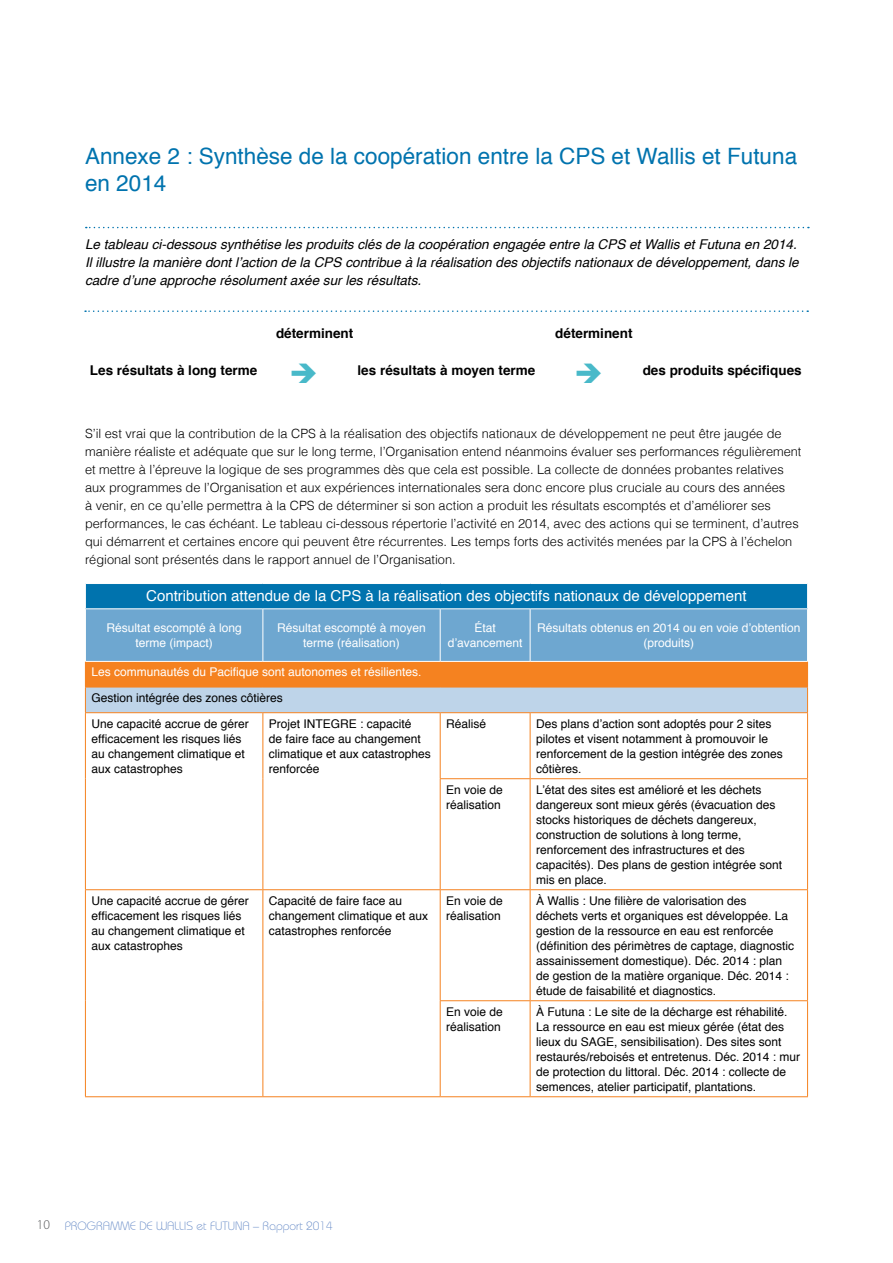
<style>
.page{position:relative;width:893px;height:1263px;background:#fff}
.page>*{position:absolute;margin:0;border:0;box-sizing:border-box;transform-origin:0 0}
.t1{font:22.5px/27px "Helvetica";color:#0073ae}
.t2{font:15px "Helvetica";color:#fff}
.t3{font:italic 13.5px/18px "Helvetica";color:#000}
.t4{font:700 13.5px "Helvetica";color:#000}
.t5{font:300 12.75px/18px "Helvetica";color:#000}
.t6{font:12px/15px "Helvetica";color:#000}
.t7{font:12px/15px "Helvetica";color:#fff;text-align:center}
.t8{font:300 12px "Bauhaus";color:#5f85c4}
.s1{font-family:"Myriad Pro";font-size:13.5px;color:#58595b}
</style>
<div class="page">
<svg style="left:86px;top:227px;width:723px;height:1px"></svg>
<svg style="left:85px;top:310px;width:723px;height:2px"></svg>
<svg style="left:86px;top:713px;width:721px;height:383px"></svg>
<svg style="left:85px;top:584px;width:723px;height:128px;background:#869fab"></svg>
<hr style="left:85px;top:712px;width:178px;height:1px;background:#f58220">
<hr style="left:85px;top:713px;width:1px;height:66px;background:#f58220">
<hr style="left:263px;top:712px;width:177px;height:1px;background:#f58220">
<hr style="left:262px;top:713px;width:1px;height:66px;background:#f58220">
<hr style="left:440px;top:712px;width:90px;height:1px;background:#f58220">
<hr style="left:440px;top:713px;width:1px;height:65px;background:#f58220">
<hr style="left:530px;top:712px;width:278px;height:1px;background:#f58220">
<hr style="left:530px;top:713px;width:1px;height:65px;background:#f58220">
<hr style="left:807px;top:713px;width:1px;height:65px;background:#f58220">
<hr style="left:85px;top:779px;width:1px;height:110px;background:#f58220">
<hr style="left:262px;top:779px;width:1px;height:110px;background:#f58220">
<hr style="left:440px;top:778px;width:90px;height:1px;background:#f58220">
<hr style="left:440px;top:779px;width:1px;height:110px;background:#f58220">
<hr style="left:530px;top:778px;width:278px;height:1px;background:#f58220">
<hr style="left:530px;top:779px;width:1px;height:110px;background:#f58220">
<hr style="left:807px;top:779px;width:1px;height:110px;background:#f58220">
<hr style="left:85px;top:889px;width:178px;height:1px;background:#f58220">
<hr style="left:85px;top:890px;width:1px;height:111px;background:#f58220">
<hr style="left:263px;top:889px;width:177px;height:1px;background:#f58220">
<hr style="left:262px;top:890px;width:1px;height:111px;background:#f58220">
<hr style="left:440px;top:889px;width:90px;height:1px;background:#f58220">
<hr style="left:440px;top:890px;width:1px;height:110px;background:#f58220">
<hr style="left:530px;top:889px;width:278px;height:1px;background:#f58220">
<hr style="left:530px;top:890px;width:1px;height:110px;background:#f58220">
<hr style="left:807px;top:890px;width:1px;height:110px;background:#f58220">
<hr style="left:85px;top:1001px;width:1px;height:95px;background:#f58220">
<hr style="left:262px;top:1001px;width:1px;height:95px;background:#f58220">
<hr style="left:440px;top:1000px;width:90px;height:1px;background:#f58220">
<hr style="left:440px;top:1001px;width:1px;height:95px;background:#f58220">
<hr style="left:530px;top:1000px;width:278px;height:1px;background:#f58220">
<hr style="left:530px;top:1001px;width:1px;height:95px;background:#f58220">
<hr style="left:807px;top:1001px;width:1px;height:95px;background:#f58220">
<hr style="left:85px;top:1096px;width:178px;height:1px;background:#f58220">
<hr style="left:263px;top:1096px;width:177px;height:1px;background:#f58220">
<hr style="left:440px;top:1096px;width:90px;height:1px;background:#f58220">
<hr style="left:530px;top:1096px;width:278px;height:1px;background:#f58220">
<h1 class="t1" style="left:85px;top:144px;width:714px">Annexe 2 : Synthèse de la coopération entre la CPS et Wallis et Futuna en 2014</h1>
<p class="t3" style="left:85px;top:235px;width:715px">Le tableau ci-dessous synthétise les produits clés de la coopération engagée entre la CPS et Wallis et Futuna en 2014.<br>Il illustre la manière dont l’action de la CPS contribue à la réalisation des objectifs nationaux de développement, dans le cadre d’une approche résolument axée sur les résultats.</p>
<p class="t4" style="left:276px;top:323px;width:79px">déterminent</p>
<p class="t4" style="left:555px;top:323px;width:79px">déterminent</p>
<p class="t4" style="left:90px;top:359px;width:169px">Les résultats à long terme</p>
<p class="t4" style="left:358px;top:359px;width:179px">les résultats à moyen terme</p>
<p class="t4" style="left:643px;top:359px;width:161px">des produits spécifiques</p>
<p class="t5" style="left:85px;top:424px;width:718px">S’il est vrai que la contribution de la CPS à la réalisation des objectifs nationaux de développement ne peut être jaugée de manière réaliste et adéquate que sur le long terme, l’Organisation entend néanmoins évaluer ses performances régulièrement et mettre à l’épreuve la logique de ses programmes dès que cela est possible. La collecte de données probantes relatives aux programmes de l’Organisation et aux expériences internationales sera donc encore plus cruciale au cours des années<br>à venir, en ce qu’elle permettra à la CPS de déterminer si son action a produit les résultats escomptés et d’améliorer ses performances, le cas échéant. Le tableau ci-dessous répertorie l’activité en 2014, avec des actions qui se terminent, d’autres qui démarrent et certaines encore qui peuvent être récurrentes. Les temps forts des activités menées par la CPS à l’échelon régional sont présentés dans le rapport annuel de l’Organisation.</p>
<p class="t2" style="left:146px;top:584px;width:602px">Contribution attendue de la CPS à la réalisation des objectifs nationaux de développement</p>
<p class="t7" style="left:106px;top:621px;width:137px">Résultat escompté à long terme (impact)</p>
<p class="t7" style="left:277px;top:621px;width:150px">Résultat escompté à moyen terme (réalisation)</p>
<p class="t7" style="left:448px;top:621px;width:76px">État d’avancement</p>
<p class="t7" style="left:537px;top:621px;width:265px">Résultats obtenus en 2014 ou en voie d’obtention (produits)</p>
<p class="t7" style="left:91px;top:665px;width:332px">Les communautés du Pacifique sont autonomes et résilientes.</p>
<p class="t6" style="left:91px;top:685px;width:193px;line-height:25.7px">Gestion intégrée des zones côtières<br>Une capacité accrue de gérer</p>
<p class="t6" style="left:91px;top:731px;width:155px">efficacement les risques liés au changement climatique et aux catastrophes</p>
<p class="t6" style="left:269px;top:716px;width:164px">Projet INTEGRE : capacité<br>de faire face au changement climatique et aux catastrophes renforcée</p>
<p class="t6" style="left:446px;top:716px;width:42px">Réalisé</p>
<p class="t6" style="left:536px;top:716px;width:248px">Des plans d’action sont adoptés pour 2 sites pilotes et visent notamment à promouvoir le renforcement de la gestion intégrée des zones côtières.</p>
<p class="t6" style="left:446px;top:782px;width:58px">En voie de réalisation</p>
<p class="t6" style="left:536px;top:782px;width:248px">L’état des sites est amélioré et les déchets dangereux sont mieux gérés (évacuation des stocks historiques de déchets dangereux, construction de solutions à long terme, renforcement des infrastructures et des capacités). Des plans de gestion intégrée sont mis en place.</p>
<p class="t6" style="left:91px;top:893px;width:159px">Une capacité accrue de gérer efficacement les risques liés au changement climatique et aux catastrophes</p>
<p class="t6" style="left:269px;top:893px;width:161px">Capacité de faire face au changement climatique et aux catastrophes renforcée</p>
<p class="t6" style="left:446px;top:893px;width:58px">En voie de réalisation</p>
<p class="t6" style="left:536px;top:893px;width:260px">À Wallis : Une filière de valorisation des<br>déchets verts et organiques est développée. La gestion de la ressource en eau est renforcée (définition des périmètres de captage, diagnostic assainissement domestique). Déc. 2014 : plan de gestion de la matière organique. Déc. 2014 : étude de faisabilité et diagnostics.</p>
<p class="t6" style="left:446px;top:1004px;width:58px">En voie de réalisation</p>
<p class="t6" style="left:536px;top:1004px;width:266px">À Futuna : Le site de la décharge est réhabilité.<br>La ressource en eau est mieux gérée (état des lieux du SAGE, sensibilisation). Des sites sont restaurés/reboisés et entretenus. Déc. 2014 : mur de protection du littoral. Déc. 2014 : collecte de semences, atelier participatif, plantations.</p>
<p class="t8" style="left:37px;top:1218px;width:297px"><span class="s1">10</span> PROGRAMME DE WALLIS et FUTUNA – Rapport 2014</p>
</div>
